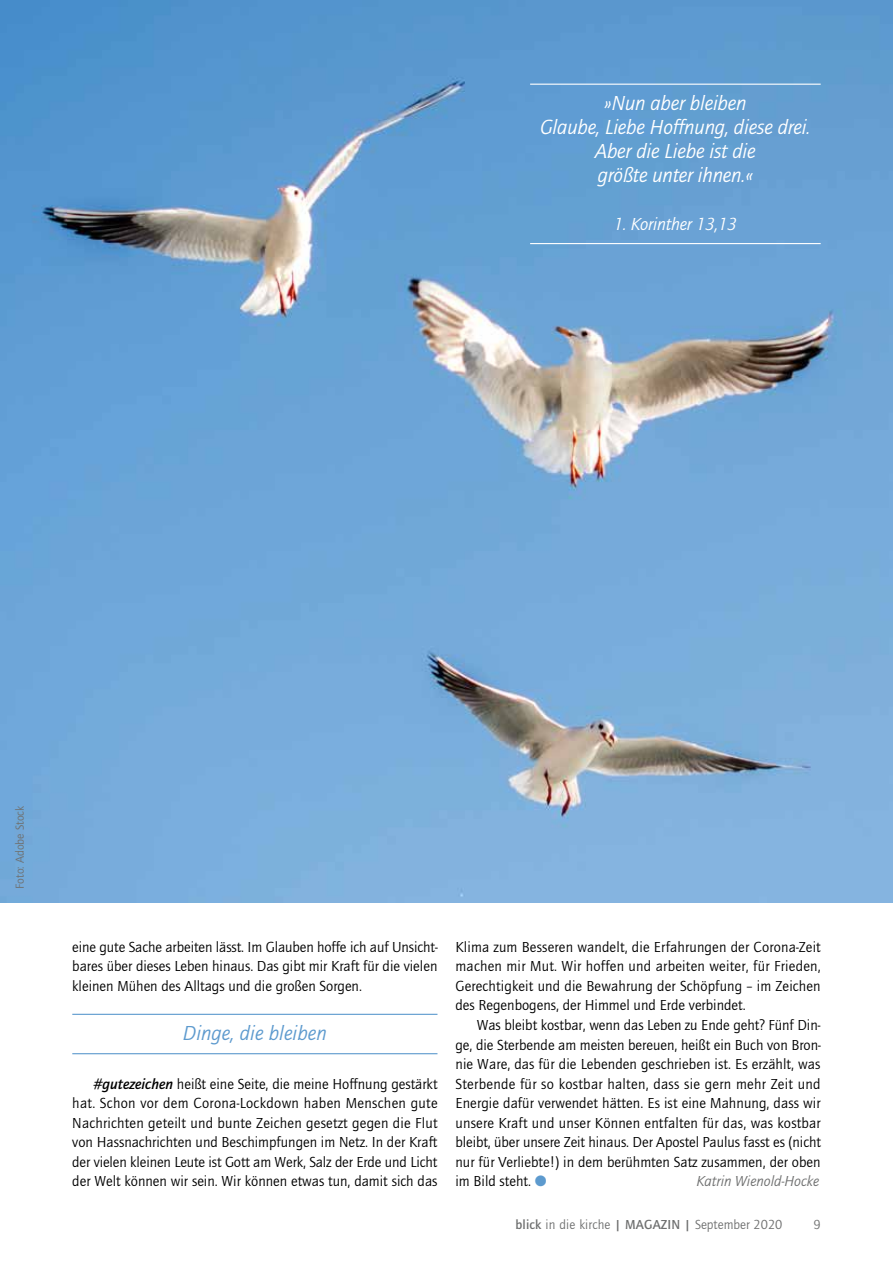
<style>
.page{position:relative;width:893px;height:1263px;background:#fff}
.page>*{position:absolute;margin:0;border:0;box-sizing:border-box;transform-origin:0 0}
.t1{font:italic 21px/24px "Quay Itc T";letter-spacing:-.01em;color:#fff;text-align:center}
.t2{font:italic 21px "Quay Itc T";color:#5d9ace}
.t3{font:italic 18px "Quay Itc T";letter-spacing:-.01em;color:#fff}
.t4{font:15px/19.5px "Quay Itc T";color:#000;text-align:justify}
.t5{font:italic 15px "Quay Itc T";color:#6f7070}
.t6{font:13.5px "Quay Itc T";color:#6f7070}
.t7{font:12px "Quay Itc T";color:#6f7070}
.s1{font-weight:700;font-style:italic}
.s2{color:#5d9ace}
.s3{font-weight:700}
</style>
<div class="page">
<img style="left:0;top:0;width:893px;height:902px">
<hr style="left:530px;top:84px;width:291px;height:1px;background:#fff">
<hr style="left:530px;top:243px;width:291px;height:1px;background:#fff">
<hr style="left:72px;top:1014px;width:365px;height:1px;background:#5d9ace">
<hr style="left:72px;top:1053px;width:365px;height:1px;background:#5d9ace">
<h1 class="t1" style="left:540px;top:91px;width:272px">»Nun aber bleiben<br>Glaube, Liebe Hoffnung, diese drei.<br>Aber die Liebe ist die<br>größte unter ihnen.«</h1>
<p class="t3" style="left:614px;top:214px;width:125px">1. Korinther 13,13</p>
<p class="t7" style="left:13px;top:889px;width:84px;rotate:-90deg">Foto: Adobe Stock</p>
<p class="t4" style="left:72px;top:937px;width:367px">eine gute Sache arbeiten lässt. Im Glauben hoffe ich auf Unsicht&shy;bares über dieses Leben hinaus. Das gibt mir Kraft für die vielen kleinen Mühen des Alltags und die großen Sorgen.</p>
<h1 class="t2" style="left:183px;top:1021px;width:145px">Dinge, die bleiben</h1>
<p class="t4" style="left:72px;top:1074px;width:367px;text-indent:21px"><span class="s1">#gutezeichen</span> heißt eine Seite, die meine Hoffnung gestärkt hat. Schon vor dem Corona-Lockdown haben Menschen gute Nachrichten geteilt und bunte Zeichen gesetzt gegen die Flut von Hassnachrichten und Beschimpfungen im Netz. In der Kraft der vielen kleinen Leute ist Gott am Werk, Salz der Erde und Licht der Welt können wir sein. Wir können etwas tun, damit sich das</p>
<p class="t4" style="left:455px;top:937px;width:367px">Klima zum Besseren wandelt, die Erfahrungen der Corona-Zeit machen mir Mut. Wir hoffen und arbeiten weiter, für Frieden, Gerechtigkeit und die Bewahrung der Schöpfung – im Zeichen des Regenbogens, der Himmel und Erde verbindet.</p>
<p class="t4" style="left:455px;top:1015px;width:367px;text-indent:21px">Was bleibt kostbar, wenn das Leben zu Ende geht? Fünf Din&shy;ge, die Sterbende am meisten bereuen, heißt ein Buch von Bron&shy;nie Ware, das für die Lebenden geschrieben ist. Es erzählt, was Sterbende für so kostbar halten, dass sie gern mehr Zeit und Energie dafür verwendet hätten. Es ist eine Mahnung, dass wir unsere Kraft und unser Können entfalten für das, was kostbar bleibt, über unsere Zeit hinaus. Der Apostel Paulus fasst es (nicht nur für Verliebte!) in dem berühmten Satz zusammen, der oben im Bild steht. <span class="s2">●</span></p>
<p class="t5" style="left:696px;top:1173px;width:124px">Katrin Wienold-Hocke</p>
<p class="t6" style="left:516px;top:1216px;width:268px"><span class="s3">blick</span> in die kirche <span class="s3">| MAGAZIN |</span> September 2020</p>
<p class="t6" style="left:813px;top:1216px;width:9px">9</p>
</div>
